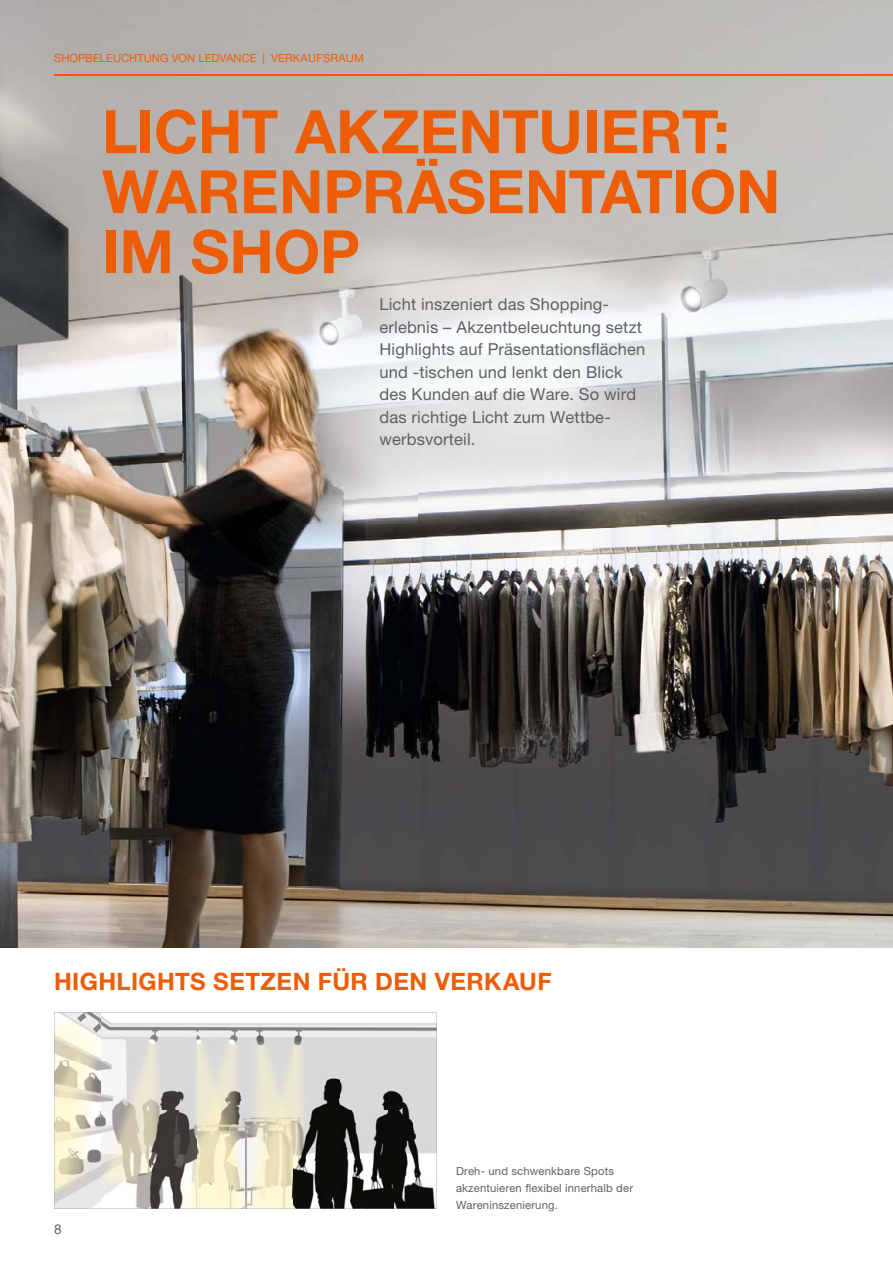
<style>
.page{position:relative;width:893px;height:1263px;background:#fff}
.page>*{position:absolute;margin:0;border:0;box-sizing:border-box;transform-origin:0 0}
.t1{font:700 60px/60px "Helvetica Neue LT Pro";letter-spacing:-.005em;color:#ed5d05}
.t2{font:700 24px "Helvetica Neue LT Pro";letter-spacing:.02em;color:#ed5d05}
.t3{font:16.5px/22.5px "Helvetica Neue LT Pro";letter-spacing:.01em;color:#606060}
.t4{font:13.5px "Helvetica Neue LT Pro";color:#606060}
.t5{font:11.25px/17px "Helvetica Neue LT Pro";letter-spacing:.015em;color:#606060}
.t6{font:11.25px "Helvetica Neue LT Pro";color:#ed5d05}
</style>
<div class="page">
<img style="left:0;top:0;width:893px;height:947px">
<svg style="left:54px;top:1012px;width:383px;height:197px;background:#bdbbb2"></svg>
<hr style="left:54px;top:74px;width:839px;height:2px;background:#ed5d05">
<p class="t6" style="left:54px;top:54px;width:311px">SHOPBELEUCHTUNG VON LEDVANCE | VERKAUFSRAUM</p>
<h1 class="t1" style="left:102px;top:108px;width:680px">LICHT AKZENTUIERT:<br>WARENPRÄSENTATION<br>IM SHOP</h1>
<p class="t3" style="left:379px;top:295px;width:267px">Licht inszeniert das Shopping&shy;erlebnis – Akzentbeleuchtung setzt<br>Highlights auf Präsentationsflächen und -tischen und lenkt den Blick des Kunden auf die Ware. So wird das richtige Licht zum Wettbe&shy;werbsvorteil.</p>
<h2 class="t2" style="left:54px;top:972px;width:499px">HIGHLIGHTS SETZEN FÜR DEN VERKAUF</h2>
<p class="t4" style="left:54px;top:1225px;width:9px">8</p>
<p class="t5" style="left:456px;top:1163px;width:179px">Dreh- und schwenkbare Spots akzentuieren flexibel innerhalb der<br>Wareninszenierung.</p>
</div>
